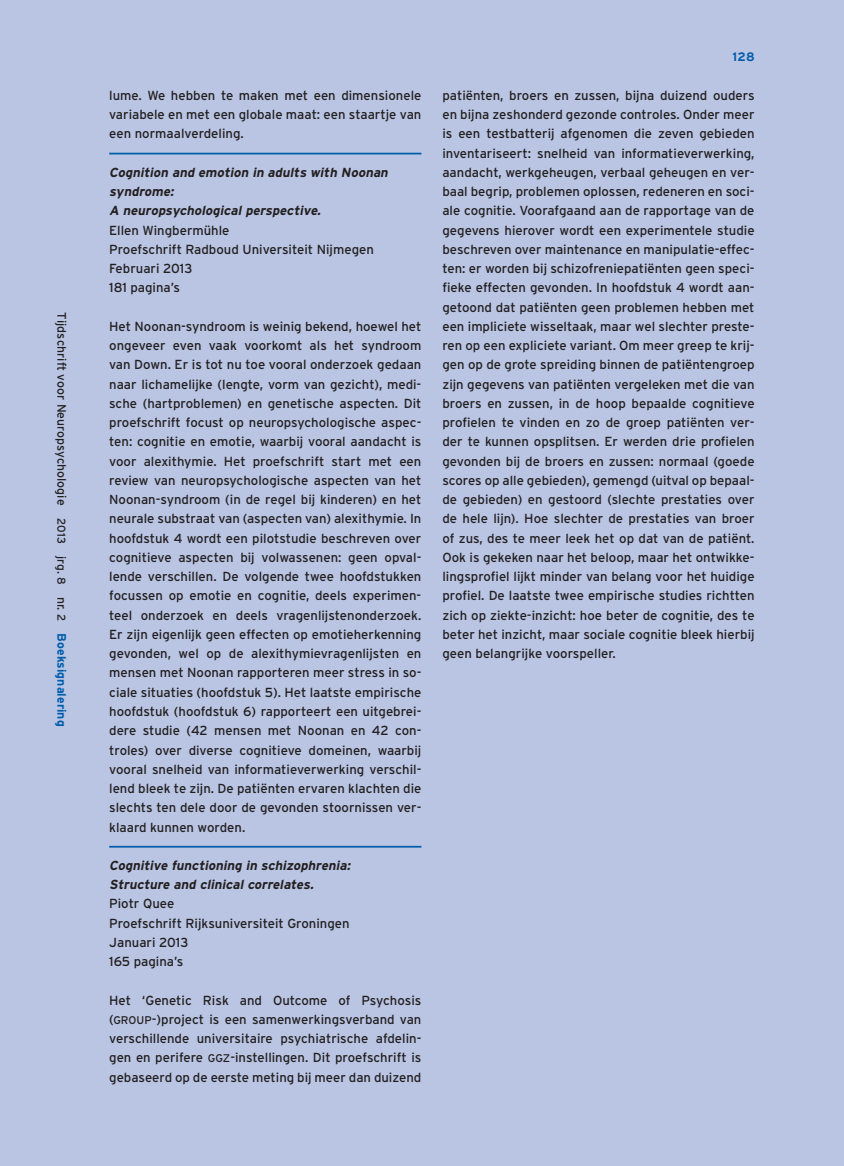
<style>
.page{position:relative;width:844px;height:1166px;background:#fff}
.page>*{position:absolute;margin:0;border:0;box-sizing:border-box;transform-origin:0 0}
.t1{font:13.12px/19.2px "Interstate";color:#231f20;text-align:justify}
.t2{font:italic 700 13.12px/19.2px "Interstate";color:#231f20}
.t3{font:12.25px "Interstate";letter-spacing:.005em;color:#231f20}
.t4{font:700 12.25px "Interstate";color:#015dab}
.s1{font-size:11.38px}
.s2{font-size:11.9px}
.s3{font-weight:700;color:#015dab}
.s4{font-family:"Interstate Regular SC850";font-size:11.2px}
</style>
<div class="page">
<div style="left:0;top:0;width:843px;height:1166px;background:#b9c5e3"></div>
<hr style="left:109px;top:153px;width:312px;height:1px;background:#015dab">
<hr style="left:109px;top:846px;width:312px;height:1px;background:#015dab">
<p class="t3" style="left:69px;top:312px;width:415px;rotate:90deg">Tijdschrift voor Neuropsychologie <span class="s1">2013</span> <span class="s2">jrg.</span> <span class="s1">8</span> nr. <span class="s1">2</span> <span class="s3">Boeksignalering</span></p>
<p class="t1" style="left:109px;top:85px;width:313px">lume. We hebben te maken met een dimensionele variabele en met een globale maat: een staartje van een normaalverdeling.</p>
<p class="t2" style="left:109px;top:162px;width:283px">Cognition and emotion in adults with Noonan syndrome:<br>A neuropsychological perspective.</p>
<p class="t1" style="left:109px;top:220px;width:266px;text-align:left">Ellen Wingbermühle<br>Proefschrift Radboud Universiteit Nijmegen<br>Februari 2013<br>181 pagina’s</p>
<p class="t1" style="left:109px;top:316px;width:313px">Het Noonan-syndroom is weinig bekend, hoewel het ongeveer even vaak voorkomt als het syndroom van Down. Er is tot nu toe vooral onderzoek gedaan naar lichamelijke (lengte, vorm van gezicht), medi&shy;sche (hartproblemen) en genetische aspecten. Dit proefschrift focust op neuropsychologische aspec&shy;ten: cognitie en emotie, waarbij vooral aandacht is voor alexithymie. Het proefschrift start met een review van neuropsychologische aspecten van het Noonan-syndroom (in de regel bij kinderen) en het neurale substraat van (aspecten van) alexithymie. In hoofdstuk 4 wordt een pilotstudie beschreven over cognitieve aspecten bij volwassenen: geen opval&shy;lende verschillen. De volgende twee hoofdstukken focussen op emotie en cognitie, deels experimen&shy;teel onderzoek en deels vragenlijstenonderzoek.<br>Er zijn eigenlijk geen effecten op emotieherkenning gevonden, wel op de alexithymievragenlijsten en mensen met Noonan rapporteren meer stress in so&shy;ciale situaties (hoofdstuk 5). Het laatste empirische hoofdstuk (hoofdstuk 6) rapporteert een uitgebrei&shy;dere studie (42 mensen met Noonan en 42 con&shy;troles) over diverse cognitieve domeinen, waarbij vooral snelheid van informatieverwerking verschil&shy;lend bleek te zijn. De patiënten ervaren klachten die slechts ten dele door de gevonden stoornissen ver&shy;klaard kunnen worden.</p>
<p class="t2" style="left:109px;top:855px;width:245px">Cognitive functioning in schizophrenia:<br>Structure and clinical correlates.</p>
<p class="t1" style="left:109px;top:894px;width:242px;text-align:left">Piotr Quee<br>Proefschrift Rijksuniversiteit Groningen<br>Januari 2013<br>165 pagina’s</p>
<p class="t1" style="left:109px;top:990px;width:313px">Het ‘Genetic Risk and Outcome of Psychosis (<span class="s4">GROUP</span>-)project is een samenwerkingsverband van verschillende universitaire psychiatrische afdelin&shy;gen en perifere <span class="s4">GGZ</span>-instellingen. Dit proefschrift is gebaseerd op de eerste meting bij meer dan duizend</p>
<p class="t4" style="left:732px;top:50px;width:24px">128</p>
<p class="t1" style="left:442px;top:85px;width:313px">patiënten, broers en zussen, bijna duizend ouders en bijna zeshonderd gezonde controles. Onder meer is een testbatterij afgenomen die zeven gebieden inventariseert: snelheid van informatieverwerking, aandacht, werkgeheugen, verbaal geheugen en ver&shy;baal begrip, problemen oplossen, redeneren en soci&shy;ale cognitie. Voorafgaand aan de rapportage van de gegevens hierover wordt een experimentele studie beschreven over maintenance en manipulatie-effec&shy;ten: er worden bij schizofreniepatiënten geen speci&shy;fieke effecten gevonden. In hoofdstuk 4 wordt aan&shy;getoond dat patiënten geen problemen hebben met een impliciete wisseltaak, maar wel slechter preste&shy;ren op een expliciete variant. Om meer greep te krij&shy;gen op de grote spreiding binnen de patiëntengroep zijn gegevens van patiënten vergeleken met die van broers en zussen, in de hoop bepaalde cognitieve profielen te vinden en zo de groep patiënten ver&shy;der te kunnen opsplitsen. Er werden drie profielen gevonden bij de broers en zussen: normaal (goede scores op alle gebieden), gemengd (uitval op bepaal&shy;de gebieden) en gestoord (slechte prestaties over de hele lijn). Hoe slechter de prestaties van broer of zus, des te meer leek het op dat van de patiënt.<br>Ook is gekeken naar het beloop, maar het ontwikke&shy;lingsprofiel lijkt minder van belang voor het huidige profiel. De laatste twee empirische studies richtten zich op ziekte-inzicht: hoe beter de cognitie, des te beter het inzicht, maar sociale cognitie bleek hierbij geen belangrijke voorspeller.</p>
</div>
